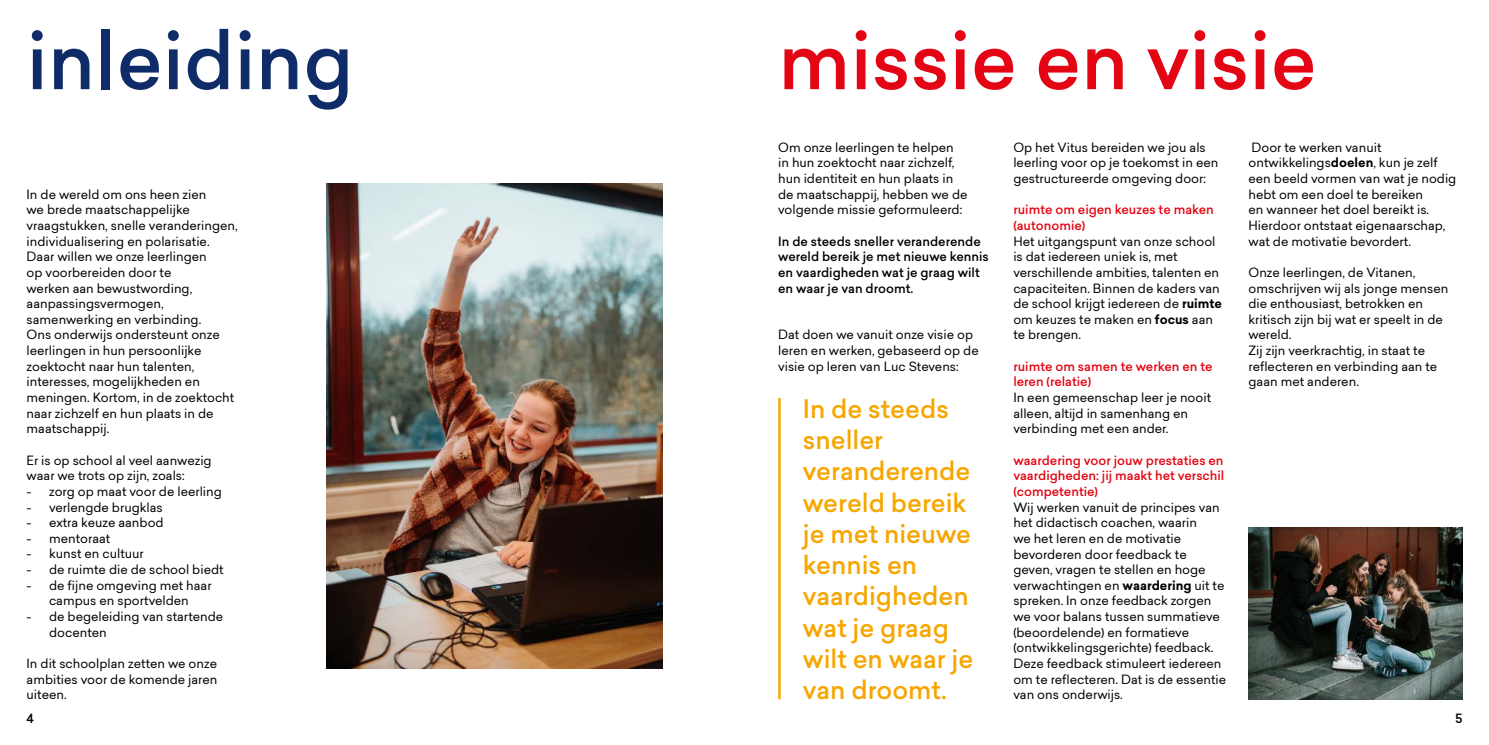
<style>
.page{position:relative;width:1489px;height:745px;background:#fff}
.page>*{position:absolute;margin:0;border:0;box-sizing:border-box;transform-origin:0 0}
.t1{font:500 77.5px "Sailec";color:#e30513}
.t2{font:500 77.5px "Sailec";color:#102c68}
.t3{font:500 25px/31.2px "Sailec";color:#f7a600}
.t4{font:12.5px/15.6px "Sailec";color:#000}
.t5{font:500 12.5px/15.6px "Sailec";color:#e30513}
.t6{font:500 12.5px/15.6px "Sailec";color:#000}
.s1{font-weight:700}
</style>
<div class="page">
<img style="left:326px;top:183px;width:336px;height:484px">
<hr style="left:778px;top:398px;width:2px;height:300px;background:#f7a800">
<img style="left:1248px;top:527px;width:214px;height:171px">
<h1 class="t2" style="left:27px;top:28px;width:328px">inleiding</h1>
<p class="t4" style="left:27px;top:187px;width:212px">In de wereld om ons heen zien<br>we brede maatschappelijke vraagstukken, snelle veranderingen, individualisering en polarisatie.<br>Daar willen we onze leerlingen<br>op voorbereiden door te<br>werken aan bewustwording, aanpassingsvermogen, samenwerking en verbinding.<br>Ons onderwijs ondersteunt onze leerlingen in hun persoonlijke zoektocht naar hun talenten, interesses, mogelijkheden en meningen. Kortom, in de zoektocht naar zichzelf en hun plaats in de maatschappij.</p>
<p class="t4" style="left:27px;top:453px;width:187px">Er is op school al veel aanwezig waar we trots op zijn, zoals:</p>
<p class="t4" style="left:27px;top:484px;width:197px">- zorg op maat voor de leerling</p>
<p class="t4" style="left:27px;top:500px;width:138px">- verlengde brugklas</p>
<p class="t4" style="left:27px;top:515px;width:139px">- extra keuze aanbod</p>
<p class="t4" style="left:27px;top:531px;width:85px">- mentoraat</p>
<p class="t4" style="left:27px;top:547px;width:119px">- kunst en cultuur</p>
<p class="t4" style="left:27px;top:562px;width:198px">- de ruimte die de school biedt</p>
<p class="t4" style="left:27px;top:578px;width:186px;text-align:center">- de fijne omgeving met haar campus en sportvelden</p>
<p class="t4" style="left:49px;top:609px;width:176px;text-indent:-22px">- de begeleiding van startende docenten</p>
<p class="t4" style="left:27px;top:656px;width:192px;text-align:justify">In dit schoolplan zetten we onze ambities voor de komende jaren uiteen.</p>
<h1 class="t1" style="left:778px;top:28px;width:540px">missie en visie</h1>
<p class="t4" style="left:778px;top:141px;width:191px">Om onze leerlingen te helpen in hun zoektocht naar zichzelf, hun identiteit en hun plaats in de maatschappij, hebben we de volgende missie geformuleerd:</p>
<p class="t6" style="left:778px;top:234px;width:212px">In de steeds sneller veranderende wereld bereik je met nieuwe kennis en vaardigheden wat je graag wilt en waar je van droomt.</p>
<p class="t4" style="left:778px;top:328px;width:202px">Dat doen we vanuit onze visie op leren en werken, gebaseerd op de visie op leren van Luc Stevens:</p>
<h2 class="t3" style="left:803px;top:395px;width:172px">In de steeds sneller veranderende wereld bereik je met nieuwe kennis en vaardigheden wat je graag wilt en waar je van droomt.</h2>
<p class="t4" style="left:1013px;top:141px;width:207px">Op het Vitus bereiden we jou als leerling voor op je toekomst in een gestructureerde omgeving door:</p>
<p class="t5" style="left:1013px;top:203px;width:202px">ruimte om eigen keuzes te maken (autonomie)</p>
<p class="t4" style="left:1013px;top:234px;width:210px">Het uitgangspunt van onze school is dat iedereen uniek is, met verschillende ambities, talenten en capaciteiten. Binnen de kaders van de school krijgt iedereen de <span class="s1">ruimte </span>om keuzes te maken en <span class="s1">focus</span> aan te brengen.</p>
<p class="t5" style="left:1013px;top:359px;width:201px">ruimte om samen te werken en te leren (relatie)</p>
<p class="t4" style="left:1013px;top:391px;width:199px">In een gemeenschap leer je nooit alleen, altijd in samenhang en verbinding met een ander.</p>
<p class="t5" style="left:1013px;top:453px;width:212px;text-align:justify">waardering voor jouw prestaties en vaardigheden: jij maakt het verschil (competentie)</p>
<p class="t4" style="left:1013px;top:500px;width:214px">Wij werken vanuit de principes van het didactisch coachen, waarin<br>we het leren en de motivatie bevorderen door feedback te geven, vragen te stellen en hoge verwachtingen en <span class="s1">waardering</span> uit te spreken. In onze feedback zorgen we voor balans tussen summatieve (beoordelende) en formatieve (ontwikkelingsgerichte) feedback.<br>Deze feedback stimuleert iedereen om te reflecteren. Dat is de essentie van ons onderwijs.</p>
<p class="t4" style="left:1248px;top:141px;width:209px">Door te werken vanuit ontwikkelings<span class="s1">doelen</span>, kun je zelf een beeld vormen van wat je nodig hebt om een doel te bereiken<br>en wanneer het doel bereikt is.<br>Hierdoor ontstaat eigenaarschap, wat de motivatie bevordert.</p>
<p class="t4" style="left:1248px;top:266px;width:201px">Onze leerlingen, de Vitanen, omschrijven wij als jonge mensen die enthousiast, betrokken en kritisch zijn bij wat er speelt in de wereld.<br>Zij zijn veerkrachtig, in staat te reflecteren en verbinding aan te gaan met anderen.</p>
<p class="t6" style="left:27px;top:711px;width:9px">4</p>
<p class="t6" style="left:1455px;top:711px;width:9px">5</p>
</div>
